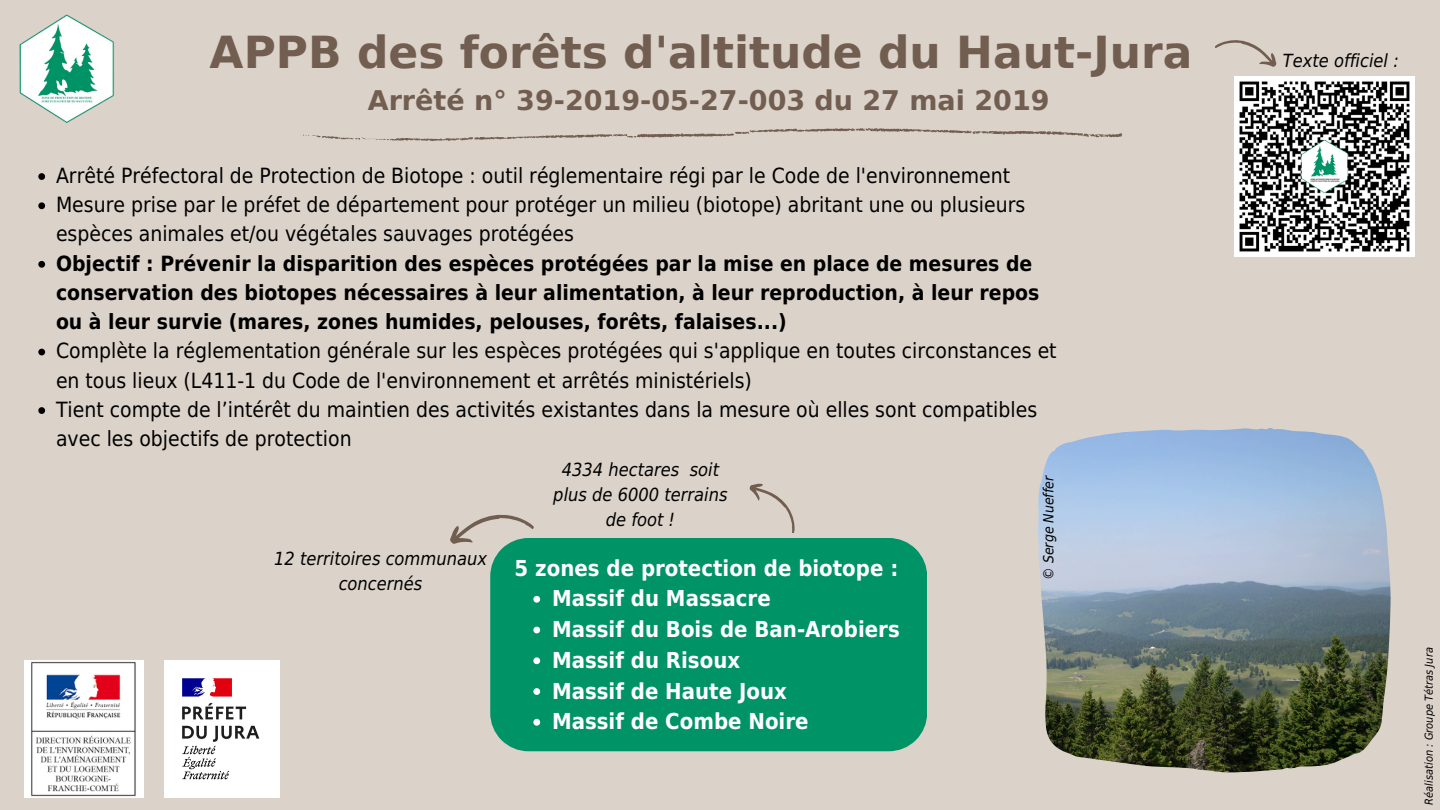
<style>
.page{position:relative;width:1440px;height:810px;background:#dbd2c9}
.page>*{position:absolute;margin:0;border:0;box-sizing:border-box;transform-origin:0 0}
.t1{font:700 44px "DejaVu Sans";color:#725e51}
.t2{font:700 27px "DejaVu Sans";color:#725e51}
.t3{font:700 22px "DejaVu Sans Condensed";color:#fff}
.t4{font:21px/29.2px "DejaVu Sans Condensed";color:#000}
.t5{font:700 21px/29.2px "DejaVu Sans Condensed";color:#000}
.t6{font:italic 18.1px/24.8px "DejaVu Sans Condensed";color:#000;text-align:center}
.t7{font:italic 14px "DejaVu Sans Condensed";color:#000}
.t8{font:italic 11px "DejaVu Sans Condensed";color:#000}
</style>
<div class="page">
<img style="left:1038px;top:428px;width:352px;height:344px">
<svg style="left:450px;top:514px;width:84px;height:30px"></svg>
<svg style="left:749px;top:483px;width:46px;height:50px"></svg>
<svg style="left:303px;top:128px;width:819px;height:13px"></svg>
<img style="left:1234px;top:77px;width:180px;height:180px">
<svg style="left:1215px;top:40px;width:62px;height:27px"></svg>
<div style="left:490px;top:538px;width:437px;height:213px;background:#009366"></div>
<img style="left:19px;top:15px;width:95px;height:108px">
<img style="left:25px;top:661px;width:118px;height:136px">
<img style="left:164px;top:661px;width:116px;height:136px">
<svg style="left:533px;top:596px;width:7px;height:7px"></svg>
<svg style="left:533px;top:627px;width:7px;height:6px"></svg>
<svg style="left:533px;top:657px;width:7px;height:7px"></svg>
<svg style="left:533px;top:688px;width:7px;height:7px"></svg>
<svg style="left:533px;top:719px;width:7px;height:7px"></svg>
<svg style="left:38px;top:173px;width:7px;height:7px"></svg>
<svg style="left:38px;top:202px;width:7px;height:7px"></svg>
<svg style="left:38px;top:261px;width:7px;height:7px"></svg>
<svg style="left:38px;top:349px;width:7px;height:6px"></svg>
<svg style="left:38px;top:407px;width:7px;height:7px"></svg>
<h1 class="t1" style="left:210px;top:27px;width:984px">APPB des forêts d'altitude du Haut-Jura</h1>
<h1 class="t2" style="left:368px;top:85px;width:683px">Arrêté n° 39-2019-05-27-003 du 27 mai 2019</h1>
<p class="t4" style="left:56px;top:161px;width:956px">Arrêté Préfectoral de Protection de Biotope : outil réglementaire régi par le Code de l'environnement</p>
<p class="t4" style="left:56px;top:190px;width:971px">Mesure prise par le préfet de département pour protéger un milieu (biotope) abritant une ou plusieurs espèces animales et/ou végétales sauvages protégées</p>
<h5 class="t5" style="left:56px;top:249px;width:985px">Objectif : Prévenir la disparition des espèces protégées par la mise en place de mesures de conservation des biotopes nécessaires à leur alimentation, à leur reproduction, à leur repos ou à leur survie (mares, zones humides, pelouses, forêts, falaises...)</h5>
<h4 class="t4" style="left:56px;top:337px;width:1002px">Complète la réglementation générale sur les espèces protégées qui s'applique en toutes circonstances et en tous lieux (L411-1 du Code de l'environnement et arrêtés ministériels)</h4>
<p class="t4" style="left:56px;top:395px;width:983px">Tient compte de l’intérêt du maintien des activités existantes dans la mesure où elles sont compatibles avec les objectifs de protection</p>
<p class="t6" style="left:274px;top:547px;width:214px">12 territoires communaux concernés</p>
<h4 class="t6" style="left:553px;top:457px;width:176px">4334 hectares soit plus de 6000 terrains de foot !</h4>
<p class="t3" style="left:515px;top:555px;width:385px">5 zones de protection de biotope :</p>
<p class="t3" style="left:552px;top:586px;width:220px">Massif du Massacre</p>
<p class="t3" style="left:552px;top:617px;width:349px">Massif du Bois de Ban-Arobiers</p>
<p class="t3" style="left:552px;top:647px;width:190px">Massif du Risoux</p>
<p class="t3" style="left:552px;top:678px;width:236px">Massif de Haute Joux</p>
<p class="t3" style="left:552px;top:709px;width:258px">Massif de Combe Noire</p>
<h4 class="t7" style="left:1041px;top:580px;width:106px;rotate:-90deg">© Serge Nueffer</h4>
<p class="t6" style="left:1283px;top:49px;width:117px">Texte officiel :</p>
<h2 class="t8" style="left:1423px;top:805px;width:159px;rotate:-90deg">Réalisation : Groupe Tétras Jura</h2>
</div>
